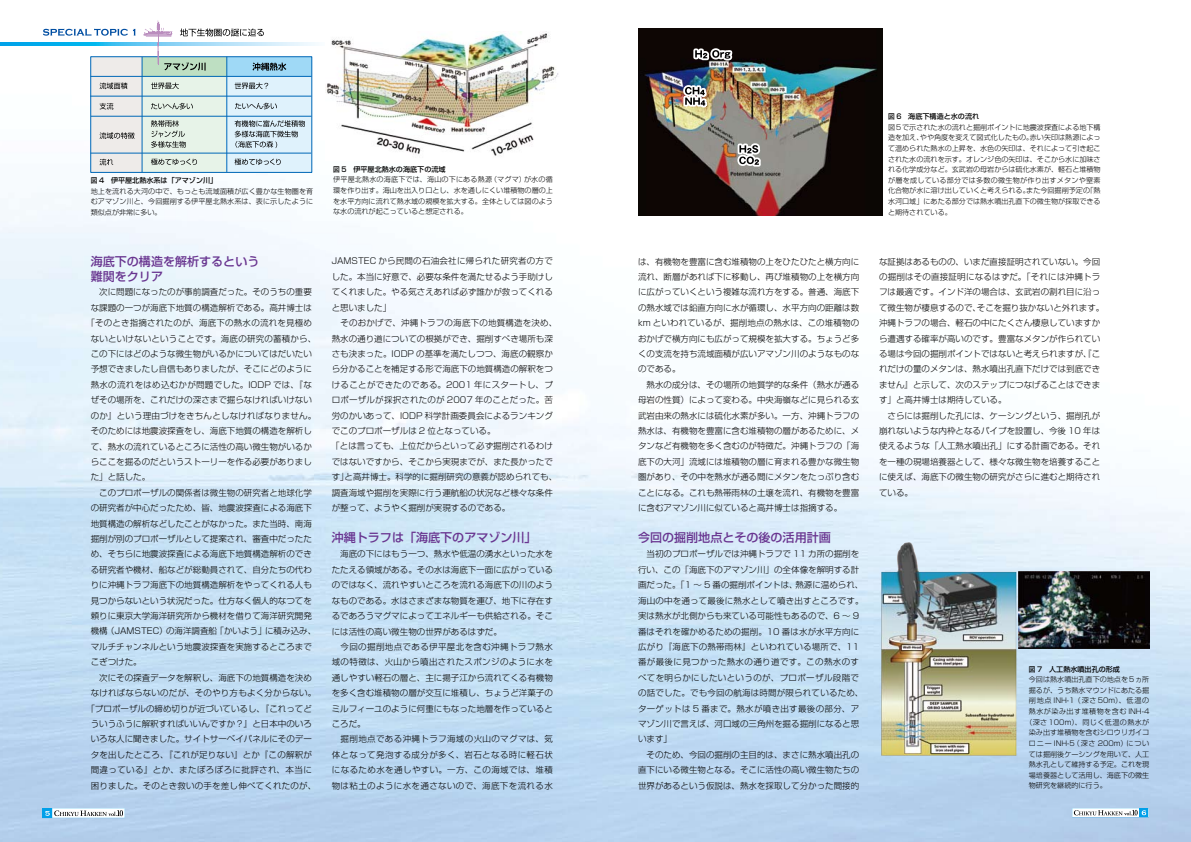
<style>
.page{position:relative;width:1191px;height:842px;background:#fff}
.page>*{position:absolute;margin:0;border:0;box-sizing:border-box;transform-origin:0 0}
.t1{font:500 12px/15.4px "Shin Go Pr 6 N";color:#693590}
.t2{font:300 8.5px/15.4px "Shin Go Pr 6 N";color:#000}
.t3{font:300 8.5px "Shin Go Pr 6 N";letter-spacing:.02em;color:#000}
.t4{font:300 8.5px "Shin Go Pr 6 N";letter-spacing:.035em;color:#000}
.t5{font:300 8.5px "Shin Go Pr 6 N";letter-spacing:.025em;color:#000}
.t6{font:300 8.5px "Shin Go Pr 6 N";letter-spacing:.045em;color:#000}
.t7{font:300 7.1px/10.6px "Shin Go Pr 6 N";color:#000;text-align:justify}
.t8{font:500 7.1px "Shin Go Pr 6 N";color:#000;scale:.95 1}
.t9{font:300 7.1px "Shin Go Pr 6 N";letter-spacing:.105em;color:#000}
.t10{font:300 7.1px "Shin Go Pr 6 N";letter-spacing:.06em;color:#000}
.t11{font:300 7.1px "Shin Go Pr 6 N";letter-spacing:.065em;color:#000}
.t12{font:300 7.1px "Shin Go Pr 6 N";letter-spacing:.055em;color:#000}
</style>
<div class="page">
<img style="left:0;top:28px;width:1191px;height:814px">
<svg style="left:0;top:43px;width:326px;height:2px"></svg>
<img style="left:326px;top:31px;width:233px;height:130px">
<img style="left:881px;top:542px;width:135px;height:213px">
<img style="left:1018px;top:572px;width:131px;height:77px">
<div style="left:91px;top:57px;width:220px;height:115px;background:#eeebe9"></div>
<svg style="left:43px;top:29px;width:93px;height:7px"></svg>
<svg style="left:42px;top:808px;width:83px;height:10px"></svg>
<svg style="left:1072px;top:808px;width:76px;height:9px"></svg>
<div style="left:142px;top:57px;width:85px;height:115px;background:#e7f3e8"></div>
<div style="left:227px;top:57px;width:85px;height:116px;background:#dff2fc"></div>
<div style="left:142px;top:57px;width:85px;height:19px;background:#bedfc2"></div>
<hr style="left:90px;top:96px;width:221px;height:1px;background:#0068b7">
<hr style="left:91px;top:116px;width:220px;height:1px;background:#0068b7">
<hr style="left:91px;top:153px;width:220px;height:1px;background:#0068b7">
<hr style="left:142px;top:57px;width:1px;height:115px;background:#0068b7">
<div style="left:227px;top:57px;width:84px;height:19px;background:#9fd9f6"></div>
<div style="left:90px;top:56px;width:222px;height:117px;border:1px solid #0068b7"></div>
<hr style="left:91px;top:76px;width:220px;height:1px;background:#0068b7">
<hr style="left:226px;top:57px;width:1px;height:115px;background:#0068b7">
<img style="left:638px;top:28px;width:244px;height:187px">
<svg style="left:691px;top:46px;width:44px;height:25px"></svg>
<svg style="left:681px;top:81px;width:28px;height:33px"></svg>
<svg style="left:735px;top:141px;width:27px;height:27px"></svg>
<svg style="left:100px;top:83px;width:27px;height:6px"></svg>
<svg style="left:100px;top:103px;width:13px;height:7px"></svg>
<svg style="left:100px;top:132px;width:35px;height:7px"></svg>
<svg style="left:100px;top:159px;width:13px;height:6px"></svg>
<svg style="left:151px;top:83px;width:28px;height:6px"></svg>
<svg style="left:151px;top:120px;width:35px;height:28px"></svg>
<svg style="left:151px;top:159px;width:46px;height:6px"></svg>
<svg style="left:143px;top:20px;width:143px;height:51px"></svg>
<svg style="left:235px;top:83px;width:33px;height:6px"></svg>
<svg style="left:235px;top:120px;width:70px;height:28px"></svg>
<svg style="left:234px;top:159px;width:47px;height:6px"></svg>
<svg style="left:151px;top:103px;width:42px;height:6px"></svg>
<svg style="left:235px;top:103px;width:42px;height:6px"></svg>
<p class="t8" style="left:91px;top:174px;width:135px">図 4　伊平屋北熱水系は「アマゾン川」</p>
<p class="t7" style="left:91px;top:185px;width:224px">地上を流れる大河の中で、もっとも流域面積が広く豊かな生物圏を育むアマゾン川と、今回掘削する伊平屋北熱水系は、表に示したように類似点が非常に多い。</p>
<h1 class="t1" style="left:91px;top:253px;width:170px">海底下の構造を解析するという難関をクリア</h1>
<p class="t2" style="left:91px;top:284px;width:223px">　次に問題になったのが事前調査だった。そのうちの重要</p>
<p class="t2" style="left:91px;top:299px;width:223px">な課題の一つが海底下地質の構造解析である。高井博士は</p>
<p class="t3" style="left:86px;top:316px;width:227px">「そのとき指摘されたのが、海底下の熱水の流れを見極め</p>
<p class="t3" style="left:91px;top:331px;width:227px">ないといけないということです。海底の研究の蓄積から、</p>
<p class="t2" style="left:91px;top:345px;width:223px">この下にはどのような微生物がいるかについてはだいたい</p>
<p class="t2" style="left:91px;top:361px;width:223px">予想できましたし自信もありましたが、そこにどのように</p>
<p class="t4" style="left:91px;top:378px;width:223px">熱水の流れをはめ込むかが問題でした。IODP では、『な</p>
<p class="t2" style="left:91px;top:392px;width:223px">ぜその場所を、これだけの深さまで掘らなければいけない</p>
<p class="t3" style="left:91px;top:408px;width:227px">のか』という理由づけをきちんとしなければなりません。</p>
<p class="t2" style="left:91px;top:422px;width:223px">そのためには地震波探査をし、海底下地質の構造を解析し</p>
<p class="t2" style="left:91px;top:438px;width:223px">て、熱水の流れているところに活性の高い微生物がいるか</p>
<p class="t2" style="left:91px;top:453px;width:223px">らここを掘るのだというストーリーを作る必要がありまし</p>
<p class="t2" style="left:91px;top:469px;width:61px">た」と話した。</p>
<p class="t2" style="left:91px;top:484px;width:223px">　このプロポーザルの関係者は微生物の研究者と地球化学</p>
<p class="t2" style="left:91px;top:499px;width:223px">の研究者が中心だったため、皆、地震波探査による海底下</p>
<p class="t2" style="left:91px;top:515px;width:223px">地質構造の解析などしたことがなかった。また当時、南海</p>
<p class="t2" style="left:91px;top:530px;width:223px">掘削が別のプロポーザルとして提案され、審査中だったた</p>
<p class="t2" style="left:91px;top:546px;width:223px">め、そちらに地震波探査による海底下地質構造解析のでき</p>
<p class="t2" style="left:91px;top:561px;width:223px">る研究者や機材、船などが総動員されて、自分たちの代わ</p>
<p class="t2" style="left:91px;top:576px;width:223px">りに沖縄トラフ海底下の地質構造解析をやってくれる人も</p>
<p class="t2" style="left:91px;top:592px;width:223px">見つからないという状況だった。仕方なく個人的なつてを</p>
<p class="t2" style="left:91px;top:607px;width:223px">頼りに東京大学海洋研究所から機材を借りて海洋研究開発</p>
<p class="t2" style="left:91px;top:623px;width:227px">機構（JAMSTEC）の海洋調査船「かいよう」に積み込み、</p>
<p class="t2" style="left:91px;top:638px;width:223px">マルチチャンネルという地震波探査を実施するところまで</p>
<p class="t2" style="left:91px;top:654px;width:53px">こぎつけた。</p>
<p class="t2" style="left:91px;top:669px;width:223px">　次にその探査データを解釈し、海底下の地質構造を決め</p>
<p class="t3" style="left:91px;top:686px;width:227px">なければならないのだが、そのやり方もよく分からない。</p>
<p class="t2" style="left:86px;top:700px;width:227px">「プロポーザルの締め切りが近づいているし、『これってど</p>
<p class="t2" style="left:91px;top:715px;width:223px">ういうふうに解釈すればいいんですか？』と日本中のいろ</p>
<p class="t2" style="left:91px;top:731px;width:223px">いろな人に聞きました。サイトサーベイパネルにそのデー</p>
<p class="t5" style="left:91px;top:747px;width:223px">タを出したところ、『これが足りない』とか『この解釈が</p>
<p class="t6" style="left:91px;top:763px;width:223px">間違っている』とか、またぼろぼろに批評され、本当に</p>
<p class="t3" style="left:91px;top:778px;width:227px">困りました。そのとき救いの手を差し伸べてくれたのが、</p>
<p class="t8" style="left:333px;top:163px;width:120px">図 5　伊平屋北熱水の海底下の流域</p>
<p class="t7" style="left:333px;top:174px;width:221px">伊平屋北熱水の海底下では、海山の下にある熱源（マグマ）が水の循環を作り出す。海山を出入り口とし、水を通しにくい堆積物の層の上を水平方向に流れて熱水域の規模を拡大する。全体としては図のような水の流れが起こっていると想定される。</p>
<p class="t2" style="left:331px;top:253px;width:227px">JAMSTEC から民間の石油会社に帰られた研究者の方でした。本当に好意で、必要な条件を満たせるよう手助けしてくれました。やる気さえあれば必ず誰かが救ってくれると思いました」<br>　そのおかげで、沖縄トラフの海底下の地質構造を決め、熱水の通り道についての根拠ができ、掘削すべき場所も深さも決まった。IODP の基準を満たしつつ、海底の観察から分かることを補足する形で海底下の地質構造の解釈をつけることができたのである。2001 年にスタートし、プロポーザルが採択されたのが 2007 年のことだった。苦労のかいあって、IODP 科学計画委員会によるランキングでこのプロポーザルは 2 位となっている。<br>「とは言っても、上位だからといって必ず掘削されるわけではないですから、そこから実現までが、また長かったです」と高井博士。科学的に掘削研究の意義が認められても、調査海域や掘削を実際に行う運航船の状況など様々な条件が整って、ようやく掘削が実現するのである。</p>
<h1 class="t1" style="left:332px;top:529px;width:206px">沖縄トラフは「海底下のアマゾン川」</h1>
<p class="t2" style="left:332px;top:546px;width:223px">　海底の下にはもう一つ、熱水や低温の湧水といった水をたたえる領域がある。その水は海底下一面に広がっているのではなく、流れやすいところを流れる海底下の川のようなものである。水はさまざまな物質を運び、地下に存在するであろうマグマによってエネルギーも供給される。そこには活性の高い微生物の世界があるはずだ。<br>　今回の掘削地点である伊平屋北を含む沖縄トラフ熱水域の特徴は、火山から噴出されたスポンジのように水を通しやすい軽石の層と、主に揚子江から流れてくる有機物を多く含む堆積物の層が交互に堆積し、ちょうど洋菓子のミルフィーユのように何重にもなった地層を作っているところだ。<br>　掘削地点である沖縄トラフ海域の火山のマグマは、気体となって発泡する成分が多く、岩石となる時に軽石状になるため水を通しやすい。一方、この海域では、堆積物は粘土のように水を通さないので、海底下を流れる水</p>
<p class="t2" style="left:638px;top:253px;width:223px">は、有機物を豊富に含む堆積物の上をひたひたと横方向に流れ、断層があれば下に移動し、再び堆積物の上を横方向に広がっていくという複雑な流れ方をする。普通、海底下の熱水域では鉛直方向に水が循環し、水平方向の距離は数km といわれているが、掘削地点の熱水は、この堆積物のおかげで横方向にも広がって規模を拡大する。ちょうど多くの支流を持ち流域面積が広いアマゾン川のようなものなのである。<br>　熱水の成分は、その場所の地質学的な条件（熱水が通る母岩の性質）によって変わる。中央海嶺などに見られる玄武岩由来の熱水には硫化水素が多い。一方、沖縄トラフの熱水は、有機物を豊富に含む堆積物の層があるために、メタンなど有機物を多く含むのが特徴だ。沖縄トラフの「海底下の大河」流域には堆積物の層に育まれる豊かな微生物圏があり、その中を熱水が通る間にメタンをたっぷり含むことになる。これも熱帯雨林の土壌を流れ、有機物を豊富に含むアマゾン川に似ていると高井博士は指摘する。</p>
<h1 class="t1" style="left:638px;top:529px;width:194px">今回の掘削地点とその後の活用計画</h1>
<p class="t2" style="left:638px;top:546px;width:227px">　当初のプロポーザルでは沖縄トラフで 11 カ所の掘削を行い、この「海底下のアマゾン川」の全体像を解明する計画だった。「1 ～ 5 番の掘削ポイントは、熱源に温められ、海山の中を通って最後に熱水として噴き出すところです。実は熱水が北側からも来ている可能性もあるので、6 ～ 9番はそれを確かめるための掘削。10 番は水が水平方向に広がり『海底下の熱帯雨林』といわれている場所で、11番が最後に見つかった熱水の通り道です。この熱水のすべてを明らかにしたいというのが、プロポーザル段階での話でした。でも今回の航海は時間が限られているため、ターゲットは 5 番まで。熱水が噴き出す最後の部分、アマゾン川で言えば、河口域の三角州を掘る掘削になると思います」<br>　そのため、今回の掘削の主目的は、まさに熱水噴出孔の直下にいる微生物となる。そこに活性の高い微生物たちの世界があるという仮説は、熱水を採取して分かった間接的</p>
<p class="t8" style="left:888px;top:111px;width:97px">図 6　海底下構造と水の流れ</p>
<p class="t7" style="left:888px;top:121px;width:214px">図５で示された水の流れと掘削ポイントに地震波探査による地下構造を加え、やや角度を変えて図式化したもの。赤い矢印は熱源によって温められた熱水の上昇を、水色の矢印は、それによって引き起こされた水の流れを示す。オレンジ色の矢印は、そこから水に加味される化学成分など。玄武岩の母岩からは硫化水素が、軽石と堆積物が層を成している部分では多数の微生物が作り出すメタンや窒素化合物が水に溶け出していくと考えられる。また今回掘削予定の「熱水河口域」にあたる部分では熱水噴出孔直下の微生物が採取できると期待されている。</p>
<p class="t2" style="left:879px;top:253px;width:227px">な証拠はあるものの、いまだ直接証明されていない。今回の掘削はその直接証明になるはずだ。「それには沖縄トラフは最適です。インド洋の場合は、玄武岩の割れ目に沿って微生物が棲息するので、そこを掘り抜かないと外れます。沖縄トラフの場合、軽石の中にたくさん棲息していますから遭遇する確率が高いのです。豊富なメタンが作られている場は今回の掘削ポイントではないと考えられますが、『これだけの量のメタンは、熱水噴出孔直下だけでは到底できません』と示して、次のステップにつなげることはできます」と高井博士は期待している。<br>　さらには掘削した孔には、ケーシングという、掘削孔が崩れないような内枠となるパイプを設置し、今後 10 年は使えるような「人工熱水噴出孔」にする計画である。それを一種の現場培養器として、様々な微生物を培養することに使えば、海底下の微生物の研究がさらに進むと期待されている。</p>
<p class="t8" style="left:1029px;top:663px;width:97px">図 7　人工熱水噴出孔の形成</p>
<p class="t7" style="left:1029px;top:673px;width:122px">今回は熱水噴出孔直下の地点を５ヵ所</p>
<p class="t7" style="left:1029px;top:684px;width:122px">掘るが、うち熱水マウンドにあたる掘</p>
<p class="t9" style="left:1029px;top:695px;width:122px">削地点 INH-1（深さ 50m）、低温の</p>
<p class="t11" style="left:1029px;top:705px;width:122px">熱水が染み出す堆積物を含む INH-4</p>
<p class="t12" style="left:1025px;top:716px;width:126px">（深さ100m）、同じく低温の熱水が</p>
<p class="t7" style="left:1029px;top:727px;width:122px">染み出す堆積物を含むシロウリガイコ</p>
<p class="t10" style="left:1029px;top:737px;width:122px">ロニー INH-5（深さ 200m）につい</p>
<p class="t7" style="left:1029px;top:748px;width:122px">ては掘削後ケーシングを用いて、人工</p>
<p class="t7" style="left:1029px;top:758px;width:122px">熱水孔として維持する予定。これを現</p>
<p class="t7" style="left:1029px;top:769px;width:122px">場培養器として活用し、海底下の微生</p>
<p class="t7" style="left:1029px;top:780px;width:79px">物研究を継続的に行う。</p>
</div>
